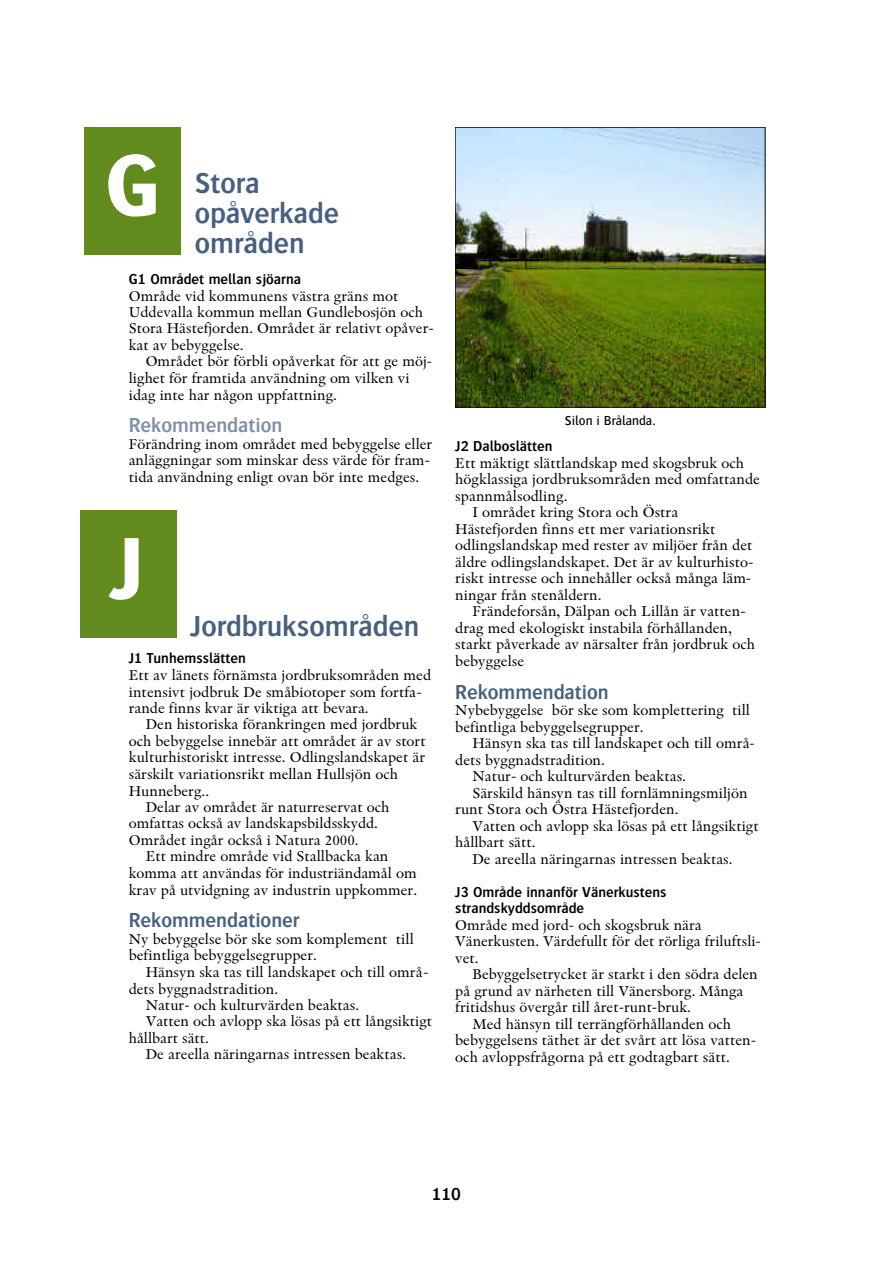
<style>
.page{position:relative;width:893px;height:1263px;background:#fff}
.page>*{position:absolute;margin:0;border:0;box-sizing:border-box;transform-origin:0 0}
.t1{font:700 90px "Bosis";color:#fff}
.t2{font:600 30px/30px "Bosis";color:#476081}
.t3{font:600 21px "Bosis";color:#476081}
.t4{font:600 21px "Bosis";color:#7f90a7}
.t5{font:600 18px "Bosis";color:#000}
.t6{font:15px/16.5px "Indigo";color:#000}
.t7{font:600 15px/16.5px "Bosis";color:#000}
.t8{font:500 13.5px "Bosis";color:#000}
</style>
<div class="page">
<div style="left:85px;top:127px;width:96px;height:128px;background:#618b1c"></div>
<div style="left:80px;top:510px;width:97px;height:128px;background:#618b1c"></div>
<img style="left:455px;top:127px;width:310px;height:281px">
<h1 class="t1" style="left:105px;top:135px;width:57px">G</h1>
<h2 class="t2" style="left:195px;top:167px;width:146px">Stora opåverkade områden</h2>
<p class="t7" style="left:129px;top:271px;width:174px">G1 Området mellan sjöarna</p>
<p class="t6" style="left:129px;top:287px;width:307px">Område vid kommunens västra gräns mot Uddevalla kommun mellan Gundlebosjön och Stora Hästefjorden. Området är relativt opåver&shy;kat av bebyggelse.</p>
<p class="t6" style="left:129px;top:353px;width:305px;text-indent:17px">Området bör förbli opåverkat för att ge möj&shy;lighet för framtida användning om vilken vi idag inte har någon uppfattning.</p>
<h3 class="t4" style="left:129px;top:414px;width:155px">Rekommendation</h3>
<p class="t6" style="left:129px;top:436px;width:305px">Förändring inom området med bebyggelse eller anläggningar som minskar dess värde för fram&shy;tida användning enligt ovan bör inte medges.</p>
<h1 class="t1" style="left:113px;top:518px;width:32px">J</h1>
<h2 class="t2" style="left:190px;top:610px;width:230px">Jordbruksområden</h2>
<p class="t7" style="left:129px;top:650px;width:118px">J1 Tunhemsslätten</p>
<p class="t6" style="left:129px;top:667px;width:304px">Ett av länets förnämsta jordbruksområden med intensivt jodbruk De småbiotoper som fortfa&shy;rande finns kvar är viktiga att bevara.</p>
<p class="t6" style="left:146px;top:716px;width:273px">Den historiska förankringen med jordbruk</p>
<p class="t6" style="left:129px;top:733px;width:298px">och bebyggelse innebär att området är av stort</p>
<p class="t6" style="left:129px;top:749px;width:298px">kulturhistoriskt intresse. Odlingslandskapet är</p>
<p class="t6" style="left:129px;top:766px;width:271px">särskilt variationsrikt mellan Hullsjön och</p>
<p class="t6" style="left:129px;top:782px;width:82px">Hunneberg..</p>
<p class="t6" style="left:146px;top:799px;width:245px">Delar av området är naturreservat och</p>
<p class="t6" style="left:129px;top:815px;width:251px">omfattas också av landskapsbildsskydd.</p>
<p class="t6" style="left:129px;top:832px;width:231px">Området ingår också i Natura 2000.</p>
<p class="t6" style="left:146px;top:848px;width:244px">Ett mindre område vid Stallbacka kan</p>
<p class="t6" style="left:129px;top:865px;width:289px">komma att användas för industriändamål om</p>
<p class="t6" style="left:129px;top:881px;width:290px">krav på utvidgning av industrin uppkommer.</p>
<h3 class="t3" style="left:129px;top:909px;width:172px">Rekommendationer</h3>
<p class="t6" style="left:129px;top:931px;width:286px">Ny bebyggelse bör ske som komplement till befintliga bebyggelsegrupper.</p>
<p class="t6" style="left:146px;top:964px;width:284px">Hänsyn ska tas till landskapet och till områ-</p>
<p class="t6" style="left:129px;top:980px;width:151px">dets byggnadstradition.</p>
<p class="t6" style="left:146px;top:997px;width:215px">Natur- och kulturvärden beaktas.</p>
<p class="t6" style="left:146px;top:1013px;width:288px">Vatten och avlopp ska lösas på ett långsiktigt</p>
<p class="t6" style="left:129px;top:1030px;width:82px">hållbart sätt.</p>
<p class="t6" style="left:146px;top:1046px;width:262px">De areella näringarnas intressen beaktas.</p>
<p class="t8" style="left:565px;top:414px;width:92px">Silon i Brålanda.</p>
<p class="t7" style="left:455px;top:438px;width:99px">J2 Dalboslätten</p>
<p class="t6" style="left:455px;top:455px;width:290px">Ett mäktigt slättlandskap med skogsbruk och</p>
<p class="t6" style="left:455px;top:471px;width:306px">högklassiga jordbruksområden med omfattande</p>
<p class="t6" style="left:455px;top:488px;width:114px">spannmålsodling.</p>
<p class="t6" style="left:472px;top:504px;width:207px">I området kring Stora och Östra</p>
<p class="t6" style="left:455px;top:521px;width:261px">Hästefjorden finns ett mer variationsrikt</p>
<p class="t6" style="left:455px;top:537px;width:298px">odlingslandskap med rester av miljöer från det</p>
<p class="t6" style="left:455px;top:554px;width:300px">äldre odlingslandskapet. Det är av kulturhisto-</p>
<p class="t6" style="left:455px;top:570px;width:297px">riskt intresse och innehåller också många läm-</p>
<p class="t6" style="left:455px;top:587px;width:148px">ningar från stenåldern.</p>
<p class="t6" style="left:472px;top:603px;width:275px">Frändeforsån, Dälpan och Lillån är vatten-</p>
<p class="t6" style="left:455px;top:620px;width:278px">drag med ekologiskt instabila förhållanden,</p>
<p class="t6" style="left:455px;top:636px;width:301px">starkt påverkade av närsalter från jordbruk och</p>
<p class="t6" style="left:455px;top:653px;width:71px">bebyggelse</p>
<h3 class="t3" style="left:455px;top:681px;width:155px">Rekommendation</h3>
<p class="t6" style="left:455px;top:702px;width:296px">Nybebyggelse bör ske som komplettering till befintliga bebyggelsegrupper.</p>
<p class="t6" style="left:472px;top:735px;width:284px">Hänsyn ska tas till landskapet och till områ-</p>
<p class="t6" style="left:455px;top:752px;width:151px">dets byggnadstradition.</p>
<p class="t6" style="left:472px;top:768px;width:215px">Natur- och kulturvärden beaktas.</p>
<p class="t6" style="left:472px;top:785px;width:277px">Särskild hänsyn tas till fornlämningsmiljön</p>
<p class="t6" style="left:455px;top:801px;width:224px">runt Stora och Östra Hästefjorden.</p>
<p class="t6" style="left:472px;top:818px;width:288px">Vatten och avlopp ska lösas på ett långsiktigt</p>
<p class="t6" style="left:455px;top:834px;width:82px">hållbart sätt.</p>
<p class="t6" style="left:472px;top:851px;width:262px">De areella näringarnas intressen beaktas.</p>
<p class="t7" style="left:455px;top:883px;width:213px">J3 Område innanför Vänerkustens strandskyddsområde</p>
<p class="t6" style="left:455px;top:917px;width:307px">Område med jord- och skogsbruk nära<br>Vänerkusten. Värdefullt för det rörliga friluftsli&shy;vet.</p>
<p class="t6" style="left:472px;top:966px;width:287px">Bebyggelsetrycket är starkt i den södra delen</p>
<p class="t6" style="left:455px;top:983px;width:290px">på grund av närheten till Vänersborg. Många</p>
<p class="t6" style="left:455px;top:999px;width:237px">fritidshus övergår till året-runt-bruk.</p>
<p class="t6" style="left:472px;top:1016px;width:260px">Med hänsyn till terrängförhållanden och</p>
<p class="t6" style="left:455px;top:1032px;width:302px">bebyggelsens täthet är det svårt att lösa vatten-</p>
<p class="t6" style="left:455px;top:1049px;width:276px">och avloppsfrågorna på ett godtagbart sätt.</p>
<p class="t5" style="left:431px;top:1184px;width:31px">110</p>
</div>
